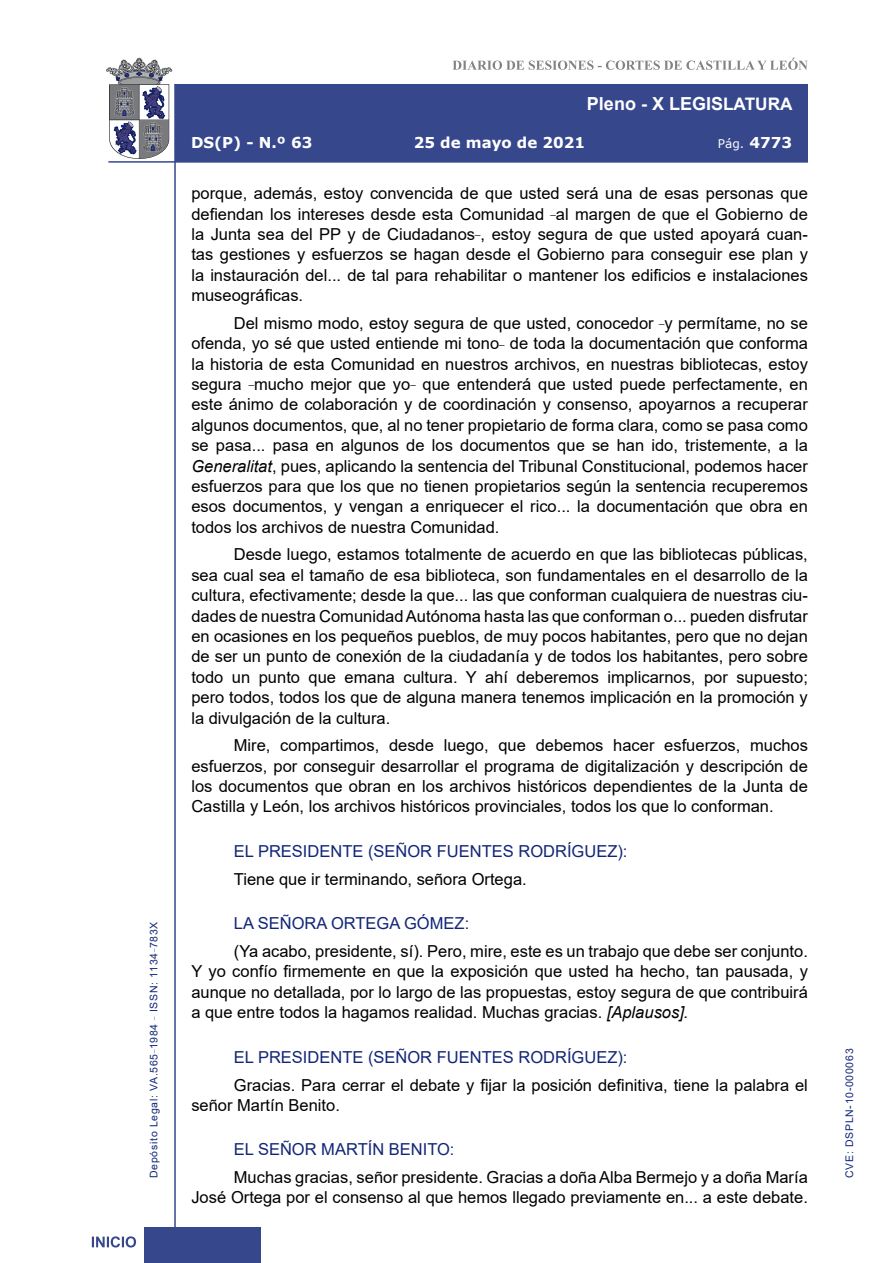
<style>
.page{position:relative;width:893px;height:1263px;background:#fff}
.page>*{position:absolute;margin:0;border:0;box-sizing:border-box;transform-origin:0 0}
.t1{font:700 18px "Arial";color:#fff}
.t2{font:16.5px/20.4px "Arial";color:#000;text-align:justify}
.Orador{font:16.5px "Arial";color:#122678}
.t3{font:700 15px "Verdana";color:#fff}
.t4{font:12px "Verdana";color:#fff}
.t5{font:10.5px "Arial";letter-spacing:.065em;color:#122678}
.s1{font-size:17.25px}
.s2{font-weight:700;font-size:15px}
.s3{font-style:italic}
</style>
<div class="page">
<svg style="left:452px;top:58px;width:356px;height:12px"></svg>
<hr style="left:174px;top:84px;width:2px;height:1179px;background:#36478c">
<div style="left:144px;top:1227px;width:117px;height:36px;background:#36478c"></div>
<div style="left:175px;top:84px;width:633px;height:78px;background:#36478c"></div>
<hr style="left:108px;top:161px;width:700px;height:2px;background:#36478c">
<svg style="left:92px;top:1236px;width:44px;height:11px"></svg>
<svg style="left:106px;top:58px;width:66px;height:101px"></svg>
<p class="t5" style="left:146px;top:1178px;width:258px;rotate:-90deg">Depósito Legal: VA.565<sup>_</sup>1984 <sup>_</sup> ISSN: 1134<sup>_</sup>783X</p>
<p class="t1" style="left:587px;top:91px;width:207px">Pleno - X LEGIS<span class="s1">LATURA</span></p>
<p class="t3" style="left:191px;top:132px;width:123px">DS(P) - N.º 63</p>
<p class="t3" style="left:414px;top:132px;width:173px">25 de mayo de 2021</p>
<p class="t4" style="left:718px;top:135px;width:76px">Pág. <span class="s2">4773</span></p>
<p class="t2" style="left:191px;top:183px;width:618px">porque, además, estoy convencida de que usted será una de esas personas que defiendan los intereses desde esta Comunidad <sup>_</sup>al margen de que el Gobierno de la Junta sea del PP y de Ciudadanos<sup>_</sup>, estoy segura de que usted apoyará cuan&shy;tas gestiones y esfuerzos se hagan desde el Gobierno para conseguir ese plan y la instauración del... de tal para rehabilitar o mantener los edificios e instalaciones museográficas.</p>
<p class="t2" style="left:191px;top:313px;width:618px;text-indent:43px">Del mismo modo, estoy segura de que usted, conocedor <sup>_</sup>y permítame, no se ofenda, yo sé que usted entiende mi tono<sup>_</sup> de toda la documentación que conforma la historia de esta Comunidad en nuestros archivos, en nuestras bibliotecas, estoy segura <sup>_</sup>mucho mejor que yo<sup>_</sup> que entenderá que usted puede perfectamente, en este ánimo de colaboración y de coordinación y consenso, apoyarnos a recuperar algunos documentos, que, al no tener propietario de forma clara, como se pasa como se pasa... pasa en algunos de los documentos que se han ido, tristemente, a la <span class="s3">Generalitat</span>, pues, aplicando la sentencia del Tribunal Constitucional, podemos hacer esfuerzos para que los que no tienen propietarios según la sentencia recuperemos esos documentos, y vengan a enriquecer el rico... la documentación que obra en todos los archivos de nuestra Comunidad.</p>
<p class="t2" style="left:191px;top:544px;width:618px;text-indent:43px">Desde luego, estamos totalmente de acuerdo en que las bibliotecas públicas, sea cual sea el tamaño de esa biblioteca, son fundamentales en el desarrollo de la cultura, efectivamente; desde la que... las que conforman cualquiera de nuestras ciu&shy;dades de nuestra Comunidad Autónoma hasta las que conforman o... pueden disfrutar en ocasiones en los pequeños pueblos, de muy pocos habitantes, pero que no dejan de ser un punto de conexión de la ciudadanía y de todos los habitantes, pero sobre todo un punto que emana cultura. Y ahí deberemos implicarnos, por supuesto; pero todos, todos los que de alguna manera tenemos implicación en la promoción y la divulgación de la cultura.</p>
<p class="t2" style="left:191px;top:735px;width:618px;text-indent:43px">Mire, compartimos, desde luego, que debemos hacer esfuerzos, muchos esfuerzos, por conseguir desarrollar el programa de digitalización y descripción de los documentos que obran en los archivos históricos dependientes de la Junta de Castilla y León, los archivos históricos provinciales, todos los que lo conforman.</p>
<p class="Orador" style="left:234px;top:840px;width:395px">EL PRESIDENTE (SEÑOR FUENTES RODRÍGUEZ):</p>
<p class="t2" style="left:234px;top:869px;width:294px">Tiene que ir terminando, señora Ortega.</p>
<p class="Orador" style="left:234px;top:912px;width:237px">LA SEÑORA ORTEGA GÓMEZ:</p>
<p class="t2" style="left:191px;top:941px;width:618px;text-indent:43px">(Ya acabo, presidente, sí). Pero, mire, este es un trabajo que debe ser conjunto.<br>Y yo confío firmemente en que la exposición que usted ha hecho, tan pausada, y aunque no detallada, por lo largo de las propuestas, estoy segura de que contribuirá a que entre todos la hagamos realidad. Muchas gracias. <span class="s3">[Aplausos].</span></p>
<p class="Orador" style="left:234px;top:1046px;width:395px">EL PRESIDENTE (SEÑOR FUENTES RODRÍGUEZ):</p>
<p class="t2" style="left:191px;top:1074px;width:618px;text-indent:43px">Gracias. Para cerrar el debate y fijar la posición definitiva, tiene la palabra el señor Martín Benito.</p>
<p class="Orador" style="left:234px;top:1138px;width:222px">EL SEÑOR MARTÍN BENITO:</p>
<p class="t2" style="left:191px;top:1166px;width:618px;text-align:right">Muchas gracias, señor presidente. Gracias a doña Alba Bermejo y a doña María<br>José Ortega por el consenso al que hemos llegado previamente en... a este debate.</p>
<p class="t5" style="left:842px;top:1178px;width:131px;rotate:-90deg">CVE: DSPLN-10-000063</p>
</div>
